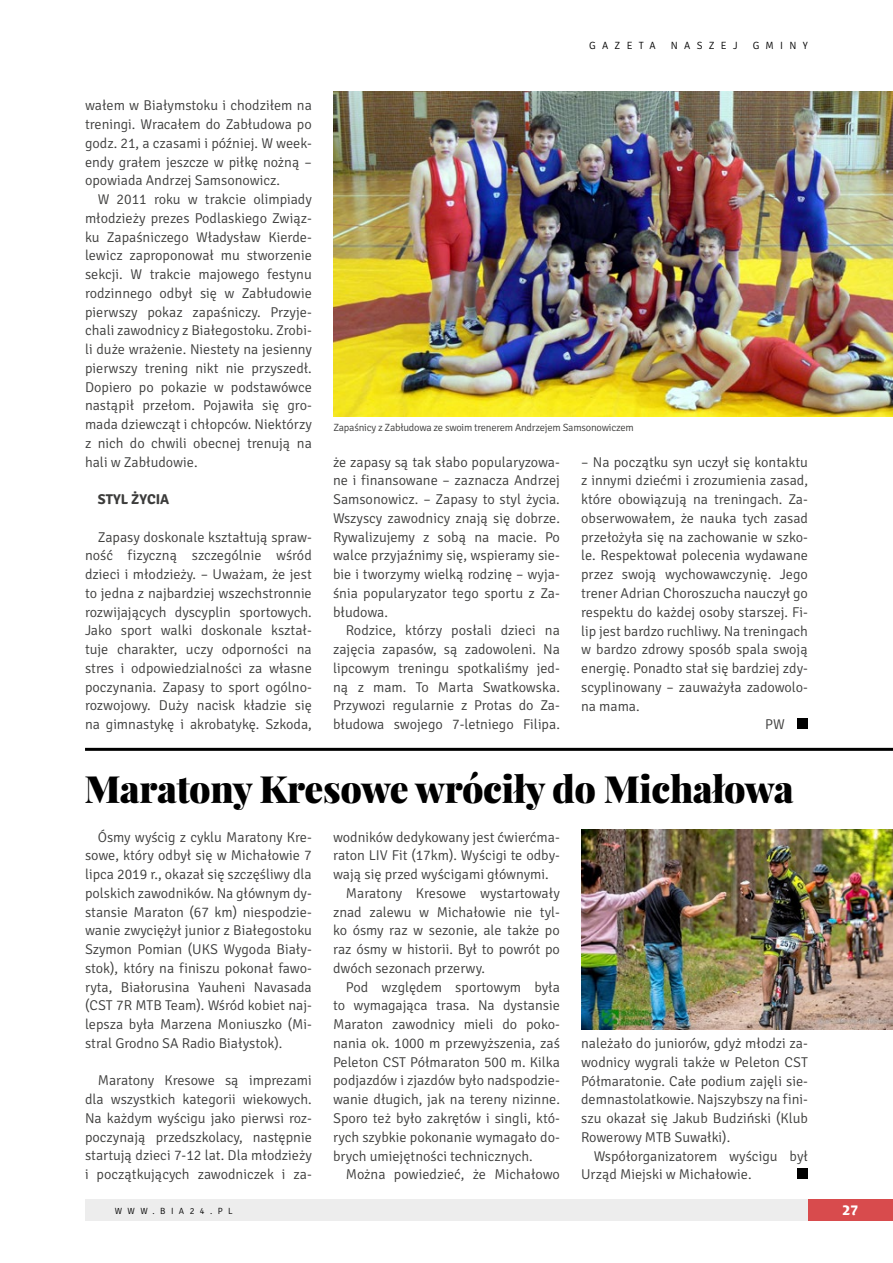
<style>
.page{position:relative;width:893px;height:1263px;background:#fff}
.page>*{position:absolute;margin:0;border:0;box-sizing:border-box;transform-origin:0 0}
.t1{font:900 37.5px "Playfair Display";letter-spacing:-.01em;color:#000}
.t2{font:300 14.25px/18.8px "Signika";color:#3c3c3b;text-align:justify}
.t3{font:700 14.25px "Signika";color:#3c3c3b}
.t4{font:800 13.5px "Costa Ptf";color:#fff}
.t5{font:300 10.5px "Signika";letter-spacing:-.02em;color:#3c3c3b}
.t6{font:300 10.5px "Signika";letter-spacing:.6em;color:#000}
.t7{font:300 9px "Signika";letter-spacing:.6em;color:#000}
</style>
<div class="page">
<div style="left:85px;top:1199px;width:750px;height:21px;background:#ededed"></div>
<div style="left:808px;top:1199px;width:85px;height:21px;background:#d84b4d"></div>
<hr style="left:85px;top:748px;width:808px;height:3px;background:#000">
<div style="left:797px;top:1168px;width:11px;height:11px;background:#000"></div>
<div style="left:797px;top:718px;width:11px;height:11px;background:#000"></div>
<img style="left:333px;top:92px;width:560px;height:325px">
<img style="left:581px;top:829px;width:312px;height:201px">
<p class="t2" style="left:85px;top:96px;width:228px">wałem w Białymstoku i chodziłem na treningi. Wracałem do Zabłudowa po godz. 21, a czasami i później. W week&shy;endy grałem jeszcze w piłkę nożną – opowiada Andrzej Samsonowicz.</p>
<p class="t2" style="left:85px;top:190px;width:228px;text-indent:13px">W 2011 roku w trakcie olimpiady młodzieży prezes Podlaskiego Związ&shy;ku Zapaśniczego Władysław Kierde&shy;lewicz zaproponował mu stworzenie sekcji. W trakcie majowego festynu rodzinnego odbył się w Zabłudowie pierwszy pokaz zapaśniczy. Przyje&shy;chali zawodnicy z Białegostoku. Zrobi&shy;li duże wrażenie. N iestety na jesienny pierwszy trening nikt nie przyszedł.<br>Dopiero po pokazie w podstawówce nastąpił przełom. Pojawiła się gro&shy;mada dziewcząt i chłopców. N iektórzy z nich do chwili obecnej trenują na hali w Zabłudowie.</p>
<p class="t3" style="left:98px;top:491px;width:73px">STYL ŻYCI A</p>
<p class="t2" style="left:85px;top:528px;width:228px;text-indent:13px">Zapasy doskonale kształtują spraw&shy;ność fizyczną szczególnie wśród dzieci i młodzieży. – Uważam, że jest to jedna z najbardziej wszechstronnie rozwijających dyscyplin sportowych.<br>Jako sport walki doskonale kształ&shy;tuje charakter, uczy odporności na stres i odpowiedzialności za własne poczynania. Zapasy to sport ogólno&shy;rozwojowy. Duży nacisk kładzie się na gimnastykę i akrobatykę. Szkoda,</p>
<p class="t6" style="left:589px;top:40px;width:68px">gazeta</p>
<p class="t6" style="left:671px;top:40px;width:68px">naszej</p>
<p class="t6" style="left:753px;top:40px;width:57px">gminy</p>
<p class="t5" style="left:333px;top:422px;width:302px">Zapaśnicy z Zabłudowa ze swoim trenerem Andrzejem Samsonowiczem</p>
<p class="t2" style="left:333px;top:453px;width:228px">że zapasy są tak słabo popularyzowa&shy;ne i finansowane – zaznacza Andrzej Samsonowicz. – Zapasy to styl życia.<br>Wszyscy zawodnicy znają się dobrze.<br>Rywalizujemy z sobą na macie. Po walce przyjaźnimy się, wspieramy sie&shy;bie i tworzymy wielką rodzinę – wyja&shy;śnia popularyzator tego sportu z Za&shy;błudowa.</p>
<p class="t2" style="left:333px;top:621px;width:228px;text-indent:13px">Rodzice, którzy posłali dzieci na zajęcia zapasów, są zadowoleni. N a lipcowym treningu spotkaliśmy jed&shy;ną z mam. To Marta Swatkowska.<br>Przywozi regularnie z Protas do Za&shy;błudowa swojego 7-letniego Filipa.</p>
<p class="t2" style="left:581px;top:453px;width:228px">– N a początku syn uczył się kontaktu</p>
<p class="t2" style="left:581px;top:471px;width:228px">z innymi dziećmi i zrozumienia zasad,</p>
<p class="t2" style="left:581px;top:490px;width:228px">które obowiązują na treningach. Za-</p>
<p class="t2" style="left:581px;top:509px;width:228px">obserwowałem, że nauka tych zasad</p>
<p class="t2" style="left:581px;top:528px;width:228px">przełożyła się na zachowanie w szko-</p>
<p class="t2" style="left:581px;top:547px;width:228px">le. Respektował polecenia wydawane</p>
<p class="t2" style="left:581px;top:565px;width:228px">przez swoją wychowawczynię. Jego</p>
<p class="t2" style="left:581px;top:584px;width:228px">trener Adrian Choroszucha nauczył go</p>
<p class="t2" style="left:581px;top:603px;width:228px">respektu do każdej osoby starszej. Fi-</p>
<p class="t2" style="left:581px;top:622px;width:228px">lip jest bardzo ruchliwy. N a treningach</p>
<p class="t2" style="left:581px;top:640px;width:228px">w bardzo zdrowy sposób spala swoją</p>
<p class="t2" style="left:581px;top:659px;width:228px">energię. Ponadto stał się bardziej zdy-</p>
<p class="t2" style="left:581px;top:678px;width:228px">scyplinowany – zauważyła zadowolo-</p>
<p class="t2" style="left:581px;top:697px;width:60px">na mama.</p>
<p class="t2" style="left:765px;top:715px;width:21px">PW</p>
<h1 class="t1" style="left:84px;top:764px;width:711px">Maratony Kresowe wróciły do Michałowa</h1>
<p class="t2" style="left:85px;top:828px;width:228px;text-indent:13px">Ósmy wyścig z cyklu Maratony Kre&shy;sowe, który odbył się w Michałowie 7 lipca 2019 r., okazał się szczęśliwy dla polskich zawodników. N a głównym dy&shy;stansie Maraton (67 km) niespodzie&shy;wanie zwyciężył junior z Białegostoku Szymon Pomian (UKS Wygoda Biały&shy;stok), który na finiszu pokonał fawo&shy;ryta, Białorusina Yauheni N avasada (CST 7R MTB Team). Wśród kobiet naj&shy;lepsza była Marzena Moniuszko (Mi&shy;stral Grodno SA Radio Białystok).</p>
<p class="t2" style="left:85px;top:1071px;width:228px;text-indent:13px">Maratony Kresowe są imprezami dla wszystkich kategorii wiekowych.<br>N a każdym wyścigu jako pierwsi roz&shy;poczynają przedszkolacy, następnie startują dzieci 7-12 lat. Dla młodzieży i początkujących zawodniczek i za-</p>
<p class="t2" style="left:333px;top:828px;width:228px">wodników dedykowany jest ćwierćma-</p>
<p class="t2" style="left:333px;top:846px;width:228px">raton LI V Fit (17km). Wyścigi te odby-</p>
<p class="t2" style="left:333px;top:865px;width:217px">wają się przed wyścigami głównymi.</p>
<p class="t2" style="left:346px;top:884px;width:216px">Maratony Kresowe wystartowały</p>
<p class="t2" style="left:333px;top:903px;width:228px">znad zalewu w Michałowie nie tyl-</p>
<p class="t2" style="left:333px;top:921px;width:228px">ko ósmy raz w sezonie, ale także po</p>
<p class="t2" style="left:333px;top:940px;width:228px">raz ósmy w historii. Był to powrót po</p>
<p class="t2" style="left:333px;top:959px;width:153px">dwóch sezonach przerwy.</p>
<p class="t2" style="left:346px;top:978px;width:216px">Pod względem sportowym była</p>
<p class="t2" style="left:333px;top:996px;width:228px">to wymagająca trasa. N a dystansie</p>
<p class="t2" style="left:333px;top:1015px;width:228px">Maraton zawodnicy mieli do poko-</p>
<p class="t2" style="left:333px;top:1034px;width:228px">nania ok. 1000 m przewyższenia, zaś</p>
<p class="t2" style="left:333px;top:1053px;width:228px">Peleton CST Półmaraton 500 m. Kilka</p>
<p class="t2" style="left:333px;top:1071px;width:228px">podjazdów i zjazdów było nadspodzie-</p>
<p class="t2" style="left:333px;top:1090px;width:228px">wanie długich, jak na tereny nizinne.</p>
<p class="t2" style="left:333px;top:1109px;width:228px">Sporo też było zakrętów i singli, któ-</p>
<p class="t2" style="left:333px;top:1128px;width:228px">rych szybkie pokonanie wymagało do-</p>
<p class="t2" style="left:333px;top:1146px;width:201px">brych umiejętności technicznych.</p>
<p class="t2" style="left:346px;top:1165px;width:216px">Można powiedzieć, że Michałowo</p>
<p class="t2" style="left:581px;top:1034px;width:228px">należało do juniorów, gdyż młodzi za&shy;wodnicy wygrali także w Peleton CST Półmaratonie. Całe podium zajęli sie&shy;demnastolatkowie. N ajszybszy na fini&shy;szu okazał się Jakub Budziński (Klub Rowerowy MTB Suwałki).</p>
<p class="t2" style="left:581px;top:1146px;width:228px;text-indent:13px">Współorganizatorem wyścigu był<br>Urząd Miejski w Michałowie.</p>
<p class="t7" style="left:115px;top:1206px;width:119px">www.bia24.pl</p>
<p class="t4" style="left:843px;top:1202px;width:17px">27</p>
</div>
